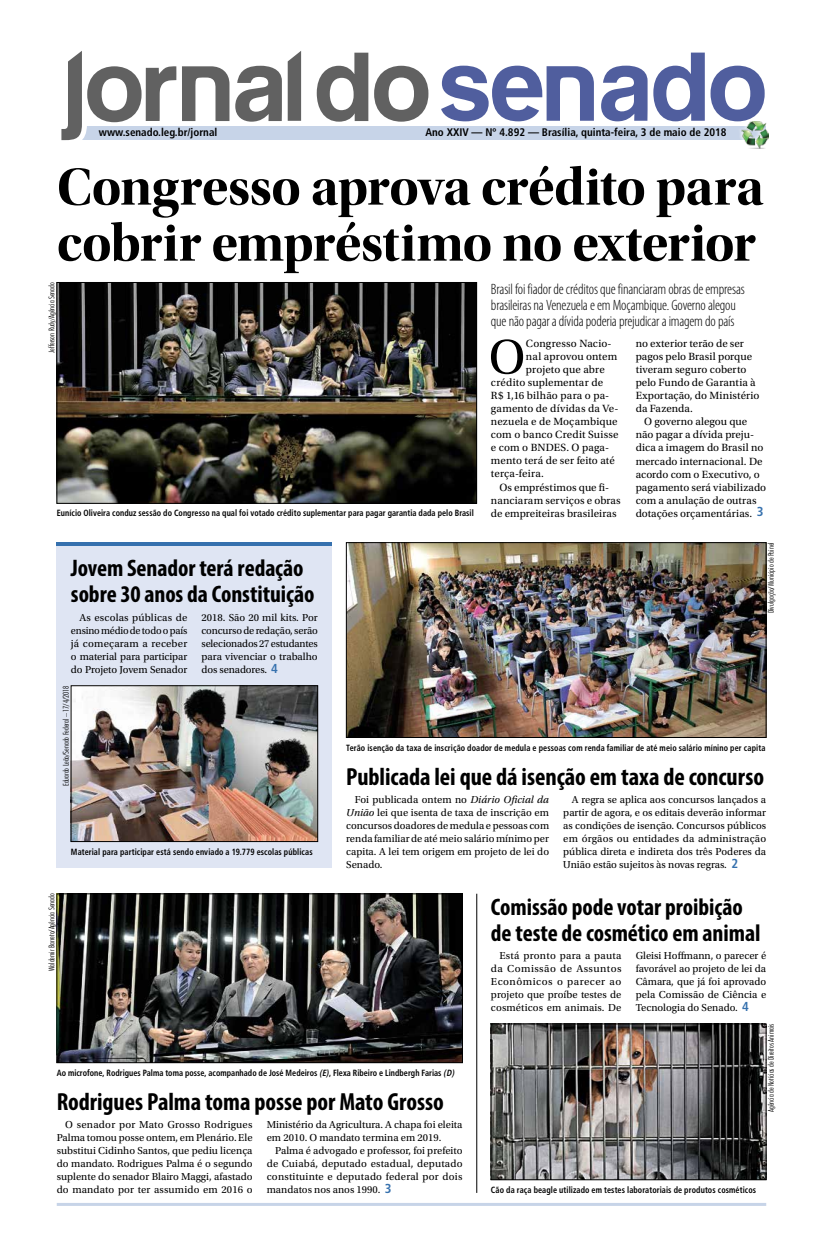
<style>
.page{position:relative;width:823px;height:1248px;background:#fff}
.page>*{position:absolute;margin:0;border:0;box-sizing:border-box;transform-origin:0 0}
.t1{font:54px/56px "Utopia Std Bold Disp";letter-spacing:-.01em;color:#000}
.t2{font:50.8px "Utopia Std";color:#000}
.t3{font:700 condensed 24.8px "Myriad Pro";letter-spacing:-.005em;color:#000}
.t4{font:700 condensed 24px/26px "Myriad Pro";letter-spacing:-.005em;color:#000}
.t5{font:300 condensed 15px/16px "Myriad Pro";letter-spacing:-.015em;color:#000}
.t6{font:11px/13px "Utopia Std";letter-spacing:.005em;color:#000}
.t7{font:700 condensed 11px "Frutiger";color:#000}
.t8{font:10.6px/13px "Utopia Std";color:#000;text-align:justify}
.t9{font:700 condensed 9px "Frutiger";letter-spacing:.01em;color:#000;scale:.9 1}
.t10{font:300 condensed 8px "Futura BT";color:#000}
.s1{font-family:"Frutiger";font-weight:700;font-stretch:condensed;font-size:13px;color:#3671ae}
.s2{font-style:italic}
</style>
<div class="page">
<hr style="left:57px;top:1202px;width:708px;height:3px;background:#c7d4e8">
<div style="left:57px;top:542px;width:275px;height:325px;background:#dfe5f3"></div>
<div style="left:76px;top:126px;width:689px;height:13px;background:#c7d4e8"></div>
<svg style="left:182px;top:66px;width:47px;height:55px"></svg>
<svg style="left:316px;top:53px;width:52px;height:69px"></svg>
<svg style="left:374px;top:66px;width:54px;height:56px"></svg>
<svg style="left:235px;top:51px;width:66px;height:71px"></svg>
<svg style="left:653px;top:53px;width:51px;height:68px"></svg>
<svg style="left:710px;top:66px;width:54px;height:55px"></svg>
<svg style="left:441px;top:66px;width:152px;height:55px"></svg>
<svg style="left:601px;top:66px;width:46px;height:55px"></svg>
<svg style="left:61px;top:51px;width:115px;height:90px"></svg>
<div style="left:736px;top:118px;width:33px;height:33px;background:#fff;opacity:.75"></div>
<img style="left:740px;top:121px;width:28px;height:27px">
<img style="left:59px;top:284px;width:415px;height:217px">
<div style="left:57px;top:282px;width:419px;height:221px;border:1px solid #000"></div>
<img style="left:73px;top:687px;width:242px;height:152px">
<div style="left:71px;top:685px;width:246px;height:156px;border:1px solid #000"></div>
<img style="left:348px;top:544px;width:415px;height:191px">
<div style="left:346px;top:542px;width:419px;height:195px;border:1px solid #000"></div>
<img style="left:492px;top:1025px;width:271px;height:152px">
<div style="left:490px;top:1023px;width:275px;height:156px;border:1px solid #000"></div>
<img style="left:59px;top:895px;width:401px;height:165px">
<div style="left:57px;top:893px;width:405px;height:169px;border:1px solid #000"></div>
<hr style="left:476px;top:893px;width:1px;height:299px;background:#000">
<hr style="left:57px;top:542px;width:275px;height:3px;background:#3671ae">
<p class="t7" style="left:99px;top:126px;width:120px">www.senado.leg.br/jornal</p>
<p class="t7" style="left:425px;top:126px;width:302px">Ano XXIV — Nº 4.892 — Brasília, quinta-feira, 3 de maio de 2018</p>
<h1 class="t1" style="left:57px;top:159px;width:708px">Congresso aprova crédito para cobrir empréstimo no exterior</h1>
<h3 class="t5" style="left:490px;top:280px;width:255px">Brasil foi fiador de créditos que financiaram obras de empresas brasileiras na Venezuela e em Moçambique. Governo alegou que não pagar a dívida poderia prejudicar a imagem do país</h3>
<p class="t10" style="left:47px;top:352px;width:72px;rotate:-90deg">Jefferson Rudy/Agência Senado</p>
<h2 class="t2" style="left:488px;top:329px;width:38px">O</h2>
<p class="t6" style="left:525px;top:337px;width:87px">Congresso Nacio-</p>
<p class="t6" style="left:635px;top:337px;width:125px">no exterior terão de ser pagos pelo Brasil porque tiveram seguro coberto pelo Fundo de Garantia à<br>Exportação, do Ministério da Fazenda.</p>
<p class="t6" style="left:635px;top:415px;width:132px;text-indent:9px">O governo alegou que não pagar a dívida preju&shy;dica a imagem do Brasil no mercado internacional. De acordo com o Executivo, o pagamento será viabilizado com a anulação de outras dotações orçamentárias. <span class="s1">3</span></p>
<p class="t6" style="left:525px;top:350px;width:93px">nal aprovou ontem</p>
<p class="t6" style="left:525px;top:363px;width:80px">projeto que abre</p>
<p class="t6" style="left:490px;top:376px;width:113px">crédito suplementar de</p>
<p class="t6" style="left:490px;top:389px;width:120px">R$ 1,16 bilhão para o pa-</p>
<p class="t6" style="left:490px;top:402px;width:129px">gamento de dívidas da Ve-</p>
<p class="t6" style="left:490px;top:415px;width:128px">nezuela e de Moçambique</p>
<p class="t6" style="left:490px;top:428px;width:129px">com o banco Credit Suisse</p>
<p class="t6" style="left:490px;top:441px;width:120px">e com o BNDES. O paga-</p>
<p class="t6" style="left:490px;top:454px;width:125px">mento terá de ser feito até</p>
<p class="t6" style="left:490px;top:467px;width:54px">terça-feira.</p>
<p class="t6" style="left:499px;top:480px;width:111px">Os empréstimos que fi-</p>
<p class="t6" style="left:490px;top:493px;width:131px">nanciaram serviços e obras</p>
<p class="t6" style="left:490px;top:506px;width:127px">de empreiteiras brasileiras</p>
<p class="t9" style="left:57px;top:508px;width:464px">Eunício Oliveira conduz sessão do Congresso na qual foi votado crédito suplementar para pagar garantia dada pelo Brasil</p>
<h3 class="t4" style="left:71px;top:555px;width:245px">Jovem Senador terá redação sobre 30 anos da Constituição</h3>
<p class="t8" style="left:71px;top:610px;width:118px;text-indent:9px">As escolas públicas de ensino médio de todo o país já começaram a receber o material para participar do Projeto Jovem Senador</p>
<p class="t8" style="left:201px;top:610px;width:118px">2018. São 20 mil kits. Por concurso de redação, serão selecionados 27 estudantes para vivenciar o trabalho dos senadores. <span class="s1">4</span></p>
<p class="t10" style="left:61px;top:786px;width:102px;rotate:-90deg">Eduardo Leão/Senado Federal – 17/4/2018</p>
<p class="t10" style="left:47px;top:970px;width:79px;rotate:-90deg">Waldemir Barreto/Agência Senado</p>
<p class="t9" style="left:71px;top:846px;width:270px">Material para participar está sendo enviado a 19.779 escolas públicas</p>
<p class="t10" style="left:765px;top:613px;width:72px;rotate:-90deg">Divulgação/Municipio de Painel</p>
<p class="t9" style="left:346px;top:742px;width:467px">Terão isenção da taxa de inscrição doador de medula e pessoas com renda familiar de até meio salário mínino per capita</p>
<h3 class="t3" style="left:346px;top:761px;width:419px">Publicada lei que dá isenção em taxa de concurso</h3>
<p class="t8" style="left:346px;top:792px;width:204px;text-indent:9px">Foi publicada ontem no <span class="s2">Diário Oficial da União</span> lei que isenta de taxa de inscrição em concursos doadores de medula e pessoas com renda familiar de até meio salário mínimo per capita. A lei tem origem em projeto de lei do Senado.</p>
<p class="t8" style="left:563px;top:792px;width:204px;text-indent:9px">A regra se aplica aos concursos lançados a partir de agora, e os editais deverão informar as condições de isenção. Concursos públicos em órgãos ou entidades da administração pública direta e indireta dos três Poderes da União estão sujeitos às novas regras. <span class="s1">2</span></p>
<h3 class="t4" style="left:490px;top:893px;width:271px">Comissão pode votar proibição de teste de cosmético em animal</h3>
<p class="t8" style="left:490px;top:948px;width:132px;text-indent:9px">Está pronto para a pauta da Comissão de Assuntos Econômicos o parecer ao projeto que proíbe testes de cosméticos em animais. De</p>
<p class="t8" style="left:635px;top:948px;width:132px">Gleisi Hoffmann, o parecer é favorável ao projeto de lei da Câmara, que já foi aprovado pela Comissão de Ciência e Tecnologia do Senado. <span class="s1">4</span></p>
<p class="t9" style="left:57px;top:1067px;width:445px">Ao microfone, Rodrigues Palma toma posse, acompanhado de José Medeiros <span class="s2">(E)</span>, Flexa Ribeiro e Lindbergh Farias <span class="s2">(D)</span></p>
<h3 class="t3" style="left:57px;top:1086px;width:388px">Rodrigues Palma toma posse por Mato Grosso</h3>
<p class="t8" style="left:57px;top:1117px;width:197px;text-indent:9px">O senador por Mato Grosso Rodrigues Palma tomou posse ontem, em Plenário. Ele substitui Cidinho Santos, que pediu licença do mandato. Rodrigues Palma é o segundo suplente do senador Blairo Maggi, afastado do mandato por ter assumido em 2016 o</p>
<p class="t8" style="left:266px;top:1117px;width:197px">Ministério da Agricultura. A chapa foi eleita em 2010. O mandato termina em 2019.</p>
<p class="t8" style="left:266px;top:1143px;width:197px;text-indent:9px">Palma é advogado e professor, foi prefeito de Cuiabá, deputado estadual, deputado constituinte e deputado federal por dois mandatos nos anos 1990. <span class="s1">3</span></p>
<p class="t10" style="left:765px;top:1111px;width:90px;rotate:-90deg">Agência de Notícias de Direitos Animais</p>
<p class="t9" style="left:490px;top:1184px;width:296px">Cão da raça beagle utilizado em testes laboratoriais de produtos cosméticos</p>
</div>
